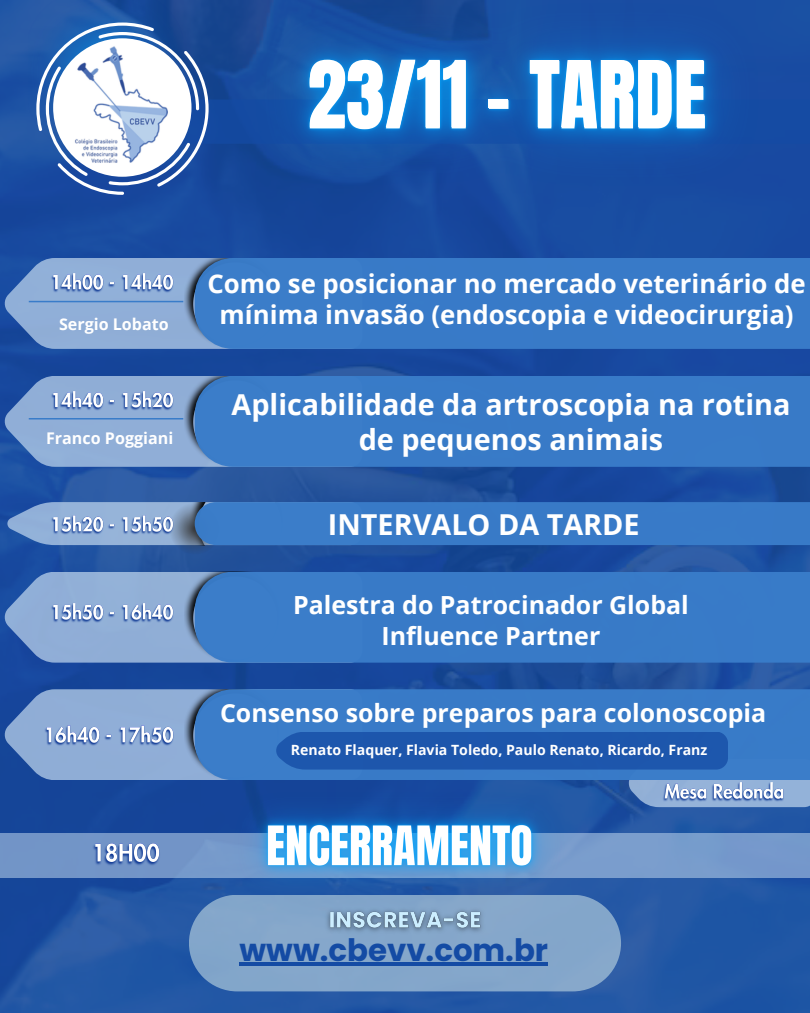
<style>
.page{position:relative;width:810px;height:1013px;background:#fff}
.page>*{position:absolute;margin:0;border:0;box-sizing:border-box;transform-origin:0 0}
.t1{font:78.2px "Anton";color:#fff}
.t2{font:700 30.9px "Poppins";color:#144ba4}
.t3{font:700 28.8px "Open Sans";color:#fff}
.t4{font:700 25.8px/31.5px "Open Sans";color:#fff;text-align:center}
.t5{font:700 25px/30.7px "Open Sans";color:#fff;text-align:center}
.t6{font:700 16.1px "Open Sans";color:#fff}
.t7{font:700 14.1px "Open Sans";color:#fff}
</style>
<div class="page">
<img style="left:0;top:0;width:810px;height:1012px">
<div style="left:0;top:833px;width:810px;height:44px;background:#7498cb"></div>
<img style="left:29px;top:0;width:153px;height:148px">
<svg style="left:36px;top:23px;width:166px;height:172px;background:#416db1"></svg>
<img style="left:53px;top:38px;width:139px;height:139px;border-radius:50%">
<svg style="left:5px;top:258px;width:179px;height:91px;background:#81a2d0"></svg>
<img style="left:184px;top:258px;width:11px;height:91px">
<div style="left:195px;top:258px;width:615px;height:91px;background:#387ac8"></div>
<img style="left:93px;top:843px;width:67px;height:23px">
<hr style="left:29px;top:301px;width:154px;height:1px;background:#397cc9">
<img style="left:49px;top:271px;width:127px;height:23px">
<svg style="left:5px;top:376px;width:179px;height:91px;background:#80a1d0"></svg>
<img style="left:184px;top:376px;width:11px;height:91px">
<div style="left:195px;top:376px;width:615px;height:91px;background:#387ac8"></div>
<hr style="left:29px;top:418px;width:154px;height:1px;background:#397cc9">
<img style="left:49px;top:389px;width:127px;height:24px">
<svg style="left:7px;top:502px;width:803px;height:52px;background:#3d77bf"></svg>
<img style="left:49px;top:513px;width:127px;height:23px">
<svg style="left:5px;top:571px;width:190px;height:91px;background:#81a1cf"></svg>
<img style="left:184px;top:572px;width:11px;height:90px">
<div style="left:195px;top:571px;width:615px;height:91px;background:#387bc8"></div>
<img style="left:49px;top:601px;width:127px;height:23px">
<img style="left:205px;top:807px;width:401px;height:87px">
<img style="left:202px;top:0;width:608px;height:259px">
<svg style="left:5px;top:689px;width:805px;height:118px;background:#4075bc"></svg>
<svg style="left:189px;top:894px;width:432px;height:97px;background:#7ca0c7"></svg>
<hr style="left:240px;top:962px;width:308px;height:3px;background:#144ba4">
<img style="left:320px;top:903px;width:170px;height:35px">
<p class="t1" style="left:307px;top:38px;width:400px">23/11 - TARDE</p>
<p class="t6" style="left:59px;top:313px;width:111px">Sergio Lobato</p>
<p class="t4" style="left:207px;top:267px;width:600px">Como se posicionar no mercado veterinário de mínima invasão (endoscopia e videocirurgia)</p>
<p class="t3" style="left:231px;top:384px;width:561px">Aplicabilidade da artroscopia na rotina</p>
<p class="t6" style="left:46px;top:427px;width:129px">Franco Poggiani</p>
<p class="t3" style="left:359px;top:419px;width:306px">de pequenos animais</p>
<p class="t3" style="left:328px;top:504px;width:313px">INTERVALO DA TARDE</p>
<h4 class="t5" style="left:293px;top:589px;width:397px">Palestra do Patrocinador Global<br>Influence Partner</h4>
<p class="t5" style="left:220px;top:696px;width:548px">Consenso sobre preparos para colonoscopia</p>
<h3 class="t7" style="left:291px;top:740px;width:418px">Renato Flaquer, Flavia Toledo, Paulo Renato, Ricardo, Franz</h3>
<h5 class="t2" style="left:240px;top:928px;width:310px">www.cbevv.com.br</h5>
</div>
